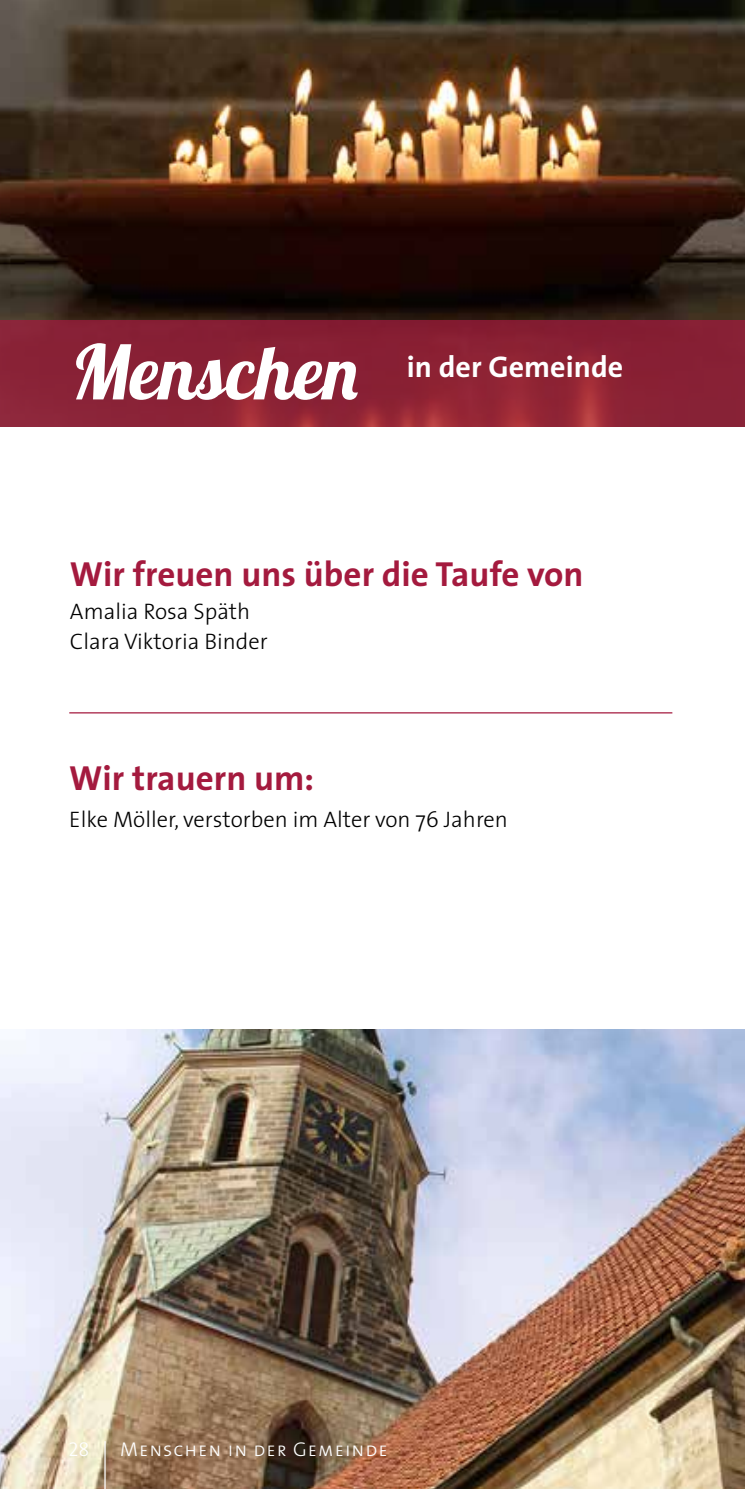
<style>
.page{position:relative;width:745px;height:1489px;background:#fff}
.page>*{position:absolute;margin:0;border:0;box-sizing:border-box;transform-origin:0 0}
.t1{font:75px "Lobster";letter-spacing:.005em;color:#fff}
.t2{font:700 35px "The Sans";color:#a41a3e}
.t3{font:700 30px "The Sans";color:#fff}
.t4{font:300 22.5px/30px "The Sans";color:#000}
.t5{font:20px "The Sans Light Caps";letter-spacing:.05em;color:#fff}
</style>
<div class="page">
<img style="left:0;top:1029px;width:744px;height:459px">
<img style="left:0;top:0;width:744px;height:320px">
<svg style="left:0;top:320px;width:744px;height:107px;fill:#892135"></svg>
<hr style="left:69px;top:712px;width:603px;height:1px;background:#a41a3e">
<hr style="left:104px;top:1440px;width:2px;height:48px;background:#fff">
<h1 class="t1" style="left:71px;top:324px;width:291px">Menschen</h1>
<h3 class="t3" style="left:406px;top:342px;width:218px">in der Gemeinde</h3>
<h2 class="t2" style="left:70px;top:544px;width:515px">Wir freuen uns über die Taufe von</h2>
<p class="t4" style="left:70px;top:595px;width:199px">Amalia Rosa Späth<br>Clara Viktoria Binder</p>
<h2 class="t2" style="left:69px;top:748px;width:246px">Wir trauern um:</h2>
<p class="t4" style="left:69px;top:803px;width:440px">Elke Möller, verstorben im Alter von 76 Jahren</p>
<p class="t5" style="left:68px;top:1432px;width:23px">28</p>
<p class="t5" style="left:120px;top:1432px;width:269px">Menschen in der Gemeinde</p>
</div>
